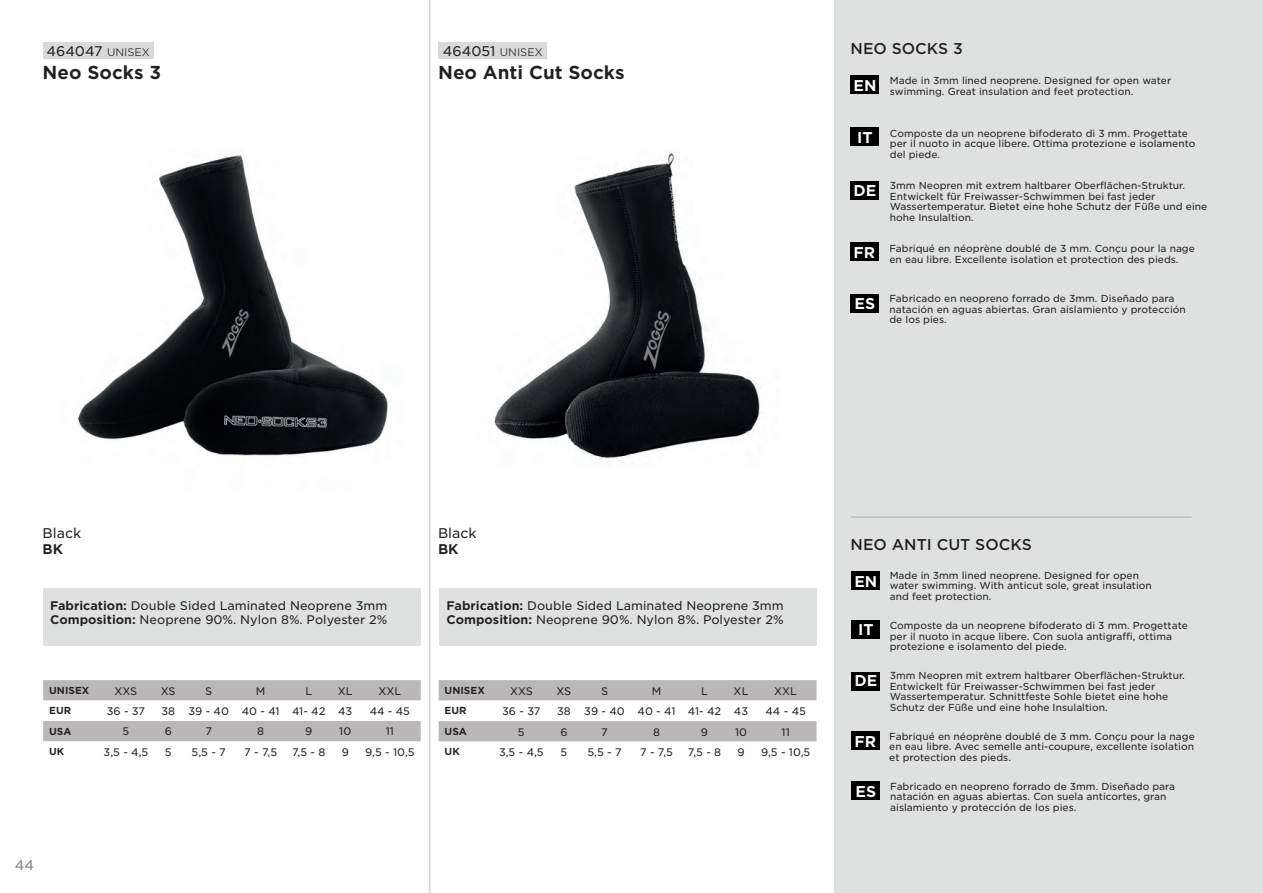
<style>
.page{position:relative;width:1263px;height:893px;background:#fff}
.page>*{position:absolute;margin:0;border:0;box-sizing:border-box;transform-origin:0 0}
.t1{font:700 18px "Gotham S Sm";color:#231f20}
.t2{font:500 15px "Gotham S Sm";color:#231f20}
.t3{font:700 15px "Gotham S Sm";color:#fff}
.t4{font:13.5px "Gotham S Sm";color:#231f20}
.t5{font:700 13.5px "Gotham S Sm";color:#231f20}
.t6{font:13.5px "Gotham S Sm";color:#808285}
.t7{font:12px/14.4px "Gotham S Sm";color:#231f20}
.t8{font:10.5px "Gotham S Sm";color:#231f20}
.t9{font:9.75px/10.5px "Gotham S Sm";color:#231f20}
.t10{font:700 9.75px "Gotham S Sm";color:#231f20}
.s1{font-weight:300;font-size:10.5px}
.s2{font-weight:700}
</style>
<div class="page">
<div style="left:834px;top:0;width:429px;height:893px;background:#dfe0e0"></div>
<div style="left:851px;top:76px;width:28px;height:18px;background:#000001"></div>
<div style="left:851px;top:181px;width:28px;height:19px;background:#000001"></div>
<div style="left:851px;top:243px;width:28px;height:18px;background:#000001"></div>
<div style="left:851px;top:127px;width:28px;height:19px;background:#000001"></div>
<div style="left:851px;top:294px;width:28px;height:19px;background:#000001"></div>
<img style="left:494px;top:151px;width:267px;height:312px">
<div style="left:439px;top:42px;width:108px;height:17px;background:#d9d9da"></div>
<svg style="left:439px;top:680px;width:377px;height:62px"></svg>
<div style="left:439px;top:588px;width:377px;height:58px;background:#dfe0e0"></div>
<img style="left:78px;top:154px;width:310px;height:302px">
<div style="left:43px;top:42px;width:110px;height:17px;background:#d9d9da"></div>
<svg style="left:43px;top:680px;width:378px;height:62px"></svg>
<div style="left:43px;top:588px;width:377px;height:58px;background:#dfe0e0"></div>
<hr style="left:429px;top:0;width:1px;height:893px;background:#808285">
<hr style="left:851px;top:516px;width:340px;height:2px;background:#808285">
<div style="left:852px;top:572px;width:28px;height:18px;background:#000001"></div>
<div style="left:852px;top:672px;width:28px;height:18px;background:#000001"></div>
<div style="left:852px;top:732px;width:28px;height:18px;background:#000001"></div>
<div style="left:852px;top:620px;width:28px;height:19px;background:#000001"></div>
<div style="left:852px;top:782px;width:28px;height:18px;background:#000001"></div>
<h3 class="t4" style="left:47px;top:42px;width:105px">464047 <span class="s1">UNISEX</span></h3>
<h1 class="t1" style="left:43px;top:60px;width:120px">Neo Socks 3</h1>
<h3 class="t4" style="left:443px;top:42px;width:101px">464051 <span class="s1">UNISEX</span></h3>
<h1 class="t1" style="left:438px;top:60px;width:188px">Neo Anti Cut Socks</h1>
<h2 class="t2" style="left:850px;top:39px;width:114px">NEO SOCKS 3</h2>
<h2 class="t3" style="left:853px;top:75px;width:25px">EN</h2>
<h2 class="t3" style="left:857px;top:127px;width:17px">IT</h2>
<h2 class="t3" style="left:853px;top:181px;width:24px">DE</h2>
<h2 class="t3" style="left:853px;top:242px;width:23px">FR</h2>
<h2 class="t3" style="left:855px;top:294px;width:22px">ES</h2>
<p class="t9" style="left:890px;top:75px;width:283px">Made in 3mm lined neoprene. Designed for open water swimming. Great insulation and feet protection.</p>
<p class="t9" style="left:890px;top:128px;width:307px">Composte da un neoprene bifoderato di 3 mm. Progettate per il nuoto in acque libere. Ottima protezione e isolamento del piede.</p>
<p class="t9" style="left:890px;top:180px;width:319px">3mm Neopren mit extrem haltbarer Oberflächen-Struktur.<br>Entwickelt für Freiwasser-Schwimmen bei fast jeder Wassertemperatur. Bietet eine hohe Schutz der Füße und eine hohe Insulaltion.</p>
<p class="t9" style="left:889px;top:243px;width:307px">Fabriqué en néoprène doublé de 3 mm. Conçu pour la nage en eau libre. Excellente isolation et protection des pieds.</p>
<p class="t9" style="left:889px;top:293px;width:298px">Fabricado en neopreno forrado de 3mm. Diseñado para natación en aguas abiertas. Gran aislamiento y protección de los pies.</p>
<h3 class="t4" style="left:43px;top:524px;width:40px">Black</h3>
<h3 class="t5" style="left:43px;top:540px;width:22px">BK</h3>
<h3 class="t4" style="left:438px;top:524px;width:40px">Black</h3>
<h3 class="t5" style="left:438px;top:540px;width:22px">BK</h3>
<p class="t7" style="left:50px;top:598px;width:339px"><span class="s2">Fabrication:</span> Double Sided Laminated Neoprene 3mm<br><span class="s2">Composition:</span> Neoprene 90%. Nylon 8%. Polyester 2%</p>
<p class="t7" style="left:447px;top:598px;width:339px"><span class="s2">Fabrication:</span> Double Sided Laminated Neoprene 3mm<br><span class="s2">Composition:</span> Neoprene 90%. Nylon 8%. Polyester 2%</p>
<p class="t10" style="left:49px;top:684px;width:42px">UNISEX</p>
<p class="t8" style="left:115px;top:684px;width:24px">XXS</p>
<p class="t8" style="left:161px;top:684px;width:16px">XS</p>
<p class="t8" style="left:205px;top:684px;width:9px">S</p>
<p class="t8" style="left:256px;top:684px;width:11px">M</p>
<p class="t8" style="left:305px;top:684px;width:8px">L</p>
<p class="t8" style="left:338px;top:684px;width:16px">XL</p>
<p class="t8" style="left:378px;top:684px;width:24px">XXL</p>
<p class="t10" style="left:49px;top:704px;width:24px">EUR</p>
<p class="t8" style="left:107px;top:704px;width:40px">36 - 37</p>
<p class="t8" style="left:161px;top:704px;width:15px">38</p>
<p class="t8" style="left:188px;top:704px;width:165px">39 - 40 40 - 41 41- 42 43</p>
<p class="t8" style="left:370px;top:704px;width:42px">44 - 45</p>
<p class="t10" style="left:49px;top:724px;width:24px">USA</p>
<p class="t8" style="left:123px;top:724px;width:8px">5</p>
<p class="t8" style="left:165px;top:724px;width:9px">6</p>
<p class="t8" style="left:205px;top:724px;width:8px">7</p>
<p class="t8" style="left:257px;top:724px;width:8px">8</p>
<p class="t8" style="left:305px;top:724px;width:9px">9</p>
<p class="t8" style="left:339px;top:724px;width:14px">10</p>
<p class="t8" style="left:386px;top:724px;width:10px">11</p>
<p class="t10" style="left:49px;top:745px;width:17px">UK</p>
<p class="t8" style="left:104px;top:745px;width:46px">3,5 - 4,5</p>
<p class="t8" style="left:165px;top:745px;width:8px">5</p>
<p class="t8" style="left:192px;top:745px;width:36px">5,5 - 7</p>
<p class="t8" style="left:244px;top:745px;width:35px">7 - 7,5</p>
<p class="t8" style="left:292px;top:745px;width:35px">7,5 - 8</p>
<p class="t8" style="left:342px;top:745px;width:9px">9</p>
<p class="t8" style="left:365px;top:745px;width:51px">9,5 - 10,5</p>
<p class="t10" style="left:445px;top:684px;width:42px">UNISEX</p>
<p class="t8" style="left:510px;top:684px;width:24px">XXS</p>
<p class="t8" style="left:557px;top:684px;width:16px">XS</p>
<p class="t8" style="left:601px;top:684px;width:9px">S</p>
<p class="t8" style="left:652px;top:684px;width:11px">M</p>
<p class="t8" style="left:701px;top:684px;width:8px">L</p>
<p class="t8" style="left:734px;top:684px;width:16px">XL</p>
<p class="t8" style="left:774px;top:684px;width:24px">XXL</p>
<p class="t10" style="left:445px;top:704px;width:24px">EUR</p>
<p class="t8" style="left:502px;top:704px;width:40px">36 - 37</p>
<p class="t8" style="left:557px;top:704px;width:15px">38</p>
<p class="t8" style="left:584px;top:704px;width:165px">39 - 40 40 - 41 41- 42 43</p>
<p class="t8" style="left:765px;top:704px;width:42px">44 - 45</p>
<p class="t10" style="left:445px;top:725px;width:24px">USA</p>
<p class="t8" style="left:518px;top:725px;width:8px">5</p>
<p class="t8" style="left:560px;top:725px;width:9px">6</p>
<p class="t8" style="left:601px;top:725px;width:8px">7</p>
<p class="t8" style="left:653px;top:725px;width:8px">8</p>
<p class="t8" style="left:701px;top:725px;width:9px">9</p>
<p class="t8" style="left:735px;top:725px;width:14px">10</p>
<p class="t8" style="left:782px;top:725px;width:10px">11</p>
<p class="t10" style="left:445px;top:745px;width:17px">UK</p>
<p class="t8" style="left:499px;top:745px;width:46px">3,5 - 4,5</p>
<p class="t8" style="left:560px;top:745px;width:8px">5</p>
<p class="t8" style="left:587px;top:745px;width:36px">5,5 - 7</p>
<p class="t8" style="left:640px;top:745px;width:35px">7 - 7,5</p>
<p class="t8" style="left:688px;top:745px;width:35px">7,5 - 8</p>
<p class="t8" style="left:737px;top:745px;width:9px">9</p>
<p class="t8" style="left:761px;top:745px;width:51px">9,5 - 10,5</p>
<h3 class="t6" style="left:15px;top:856px;width:21px">44</h3>
<h2 class="t2" style="left:850px;top:534px;width:183px">NEO ANTI CUT SOCKS</h2>
<h2 class="t3" style="left:854px;top:571px;width:25px">EN</h2>
<h2 class="t3" style="left:858px;top:620px;width:17px">IT</h2>
<h2 class="t3" style="left:854px;top:670px;width:24px">DE</h2>
<h2 class="t3" style="left:854px;top:731px;width:23px">FR</h2>
<h2 class="t3" style="left:855px;top:781px;width:22px">ES</h2>
<p class="t9" style="left:890px;top:570px;width:264px">Made in 3mm lined neoprene. Designed for open water swimming. With anticut sole, great insulation and feet protection.</p>
<p class="t9" style="left:890px;top:620px;width:300px">Composte da un neoprene bifoderato di 3 mm. Progettate per il nuoto in acque libere. Con suola antigraffi, ottima protezione e isolamento del piede.</p>
<p class="t9" style="left:890px;top:670px;width:297px">3mm Neopren mit extrem haltbarer Oberflächen-Struktur.<br>Entwickelt für Freiwasser-Schwimmen bei fast jeder Wassertemperatur. Schnittfeste Sohle bietet eine hohe Schutz der Füße und eine hohe Insulaltion.</p>
<p class="t9" style="left:889px;top:731px;width:307px;text-align:justify">Fabriqué en néoprène doublé de 3 mm. Conçu pour la nage en eau libre. Avec semelle anti-coupure, excellente isolation et protection des pieds.</p>
<p class="t9" style="left:890px;top:781px;width:286px">Fabricado en neopreno forrado de 3mm. Diseñado para natación en aguas abiertas. Con suela anticortes, gran aislamiento y protección de los pies.</p>
</div>
